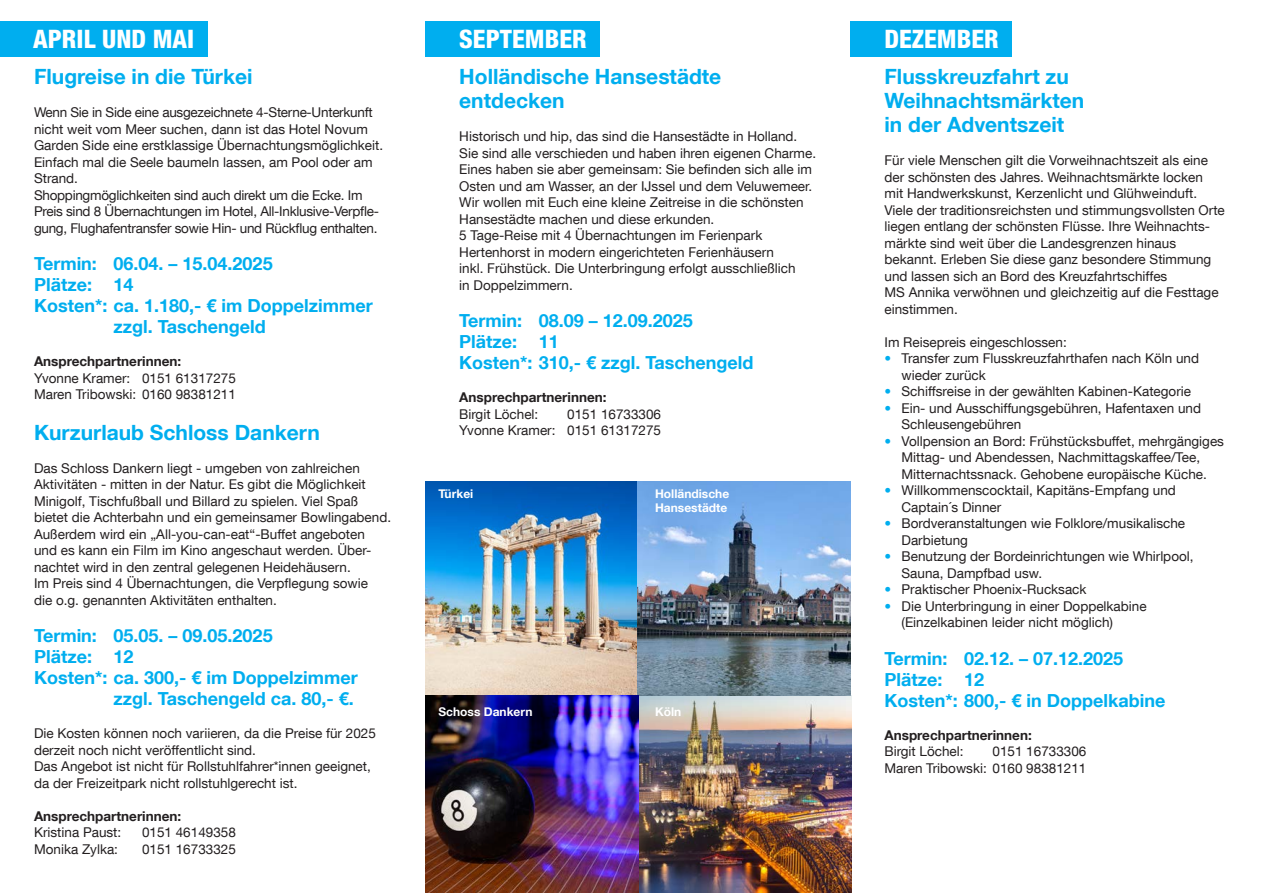
<style>
.page{position:relative;width:1263px;height:893px;background:#fff}
.page>*{position:absolute;margin:0;border:0;box-sizing:border-box;transform-origin:0 0}
.t1{font:800 condensed 25.5px "Helvetica Neue LT Std";color:#fff}
.t2{font:700 21px/24px "Helvetica Neue LT Com";color:#00aeef}
.t3{font:700 18px/21px "Helvetica Neue LT Com";color:#00aeef}
.t4{font:13.5px/16.5px "Helvetica Neue LT Com";color:#231f20}
.t5{font:13.5px/16.5px "Helvetica Neue LT Com";letter-spacing:-.02em;color:#231f20}
.t6{font:700 13.5px "Helvetica Neue LT Com";color:#231f20}
.t7{font:700 12px "Helvetica Neue LT Com";color:#fff}
.s1{color:#00aeef}
</style>
<div class="page">
<div style="left:0;top:21px;width:207px;height:35px;background:#00aeef"></div>
<div style="left:425px;top:21px;width:174px;height:35px;background:#00aeef"></div>
<div style="left:850px;top:21px;width:161px;height:35px;background:#00aeef"></div>
<img style="left:425px;top:481px;width:426px;height:412px">
<p class="t1" style="left:33px;top:23px;width:163px">APRIL UND MAI</p>
<p class="t1" style="left:459px;top:23px;width:129px">SEPTEMBER</p>
<p class="t1" style="left:884px;top:23px;width:116px">DEZEMBER</p>
<p class="t2" style="left:459px;top:64px;width:264px">Holländische Hansestädte entdecken</p>
<p class="t4" style="left:459px;top:128px;width:358px">Historisch und hip, das sind die Hansestädte in Holland.<br>Sie sind alle verschieden und haben ihren eigenen Charme.<br>Eines haben sie aber gemeinsam: Sie befinden sich alle im Osten und am Wasser, an der IJssel und dem Veluwemeer.<br>Wir wollen mit Euch eine kleine Zeitreise in die schönsten Hansestädte machen und diese erkunden.</p>
<p class="t4" style="left:459px;top:227px;width:338px">5 Tage-Reise mit 4 Übernachtungen im Ferienpark Hertenhorst in modern eingerichteten Ferienhäusern inkl. Frühstück. Die Unterbringung erfolgt ausschließlich in Doppelzimmern.</p>
<p class="t3" style="left:459px;top:310px;width:235px">Termin: 08.09 – 12.09.2025</p>
<p class="t3" style="left:459px;top:331px;width:101px">Plätze: 11</p>
<p class="t3" style="left:459px;top:352px;width:296px">Kosten*: 310,- € zzgl. Taschengeld</p>
<p class="t6" style="left:459px;top:389px;width:149px">Ansprechpartnerinnen:</p>
<p class="t4" style="left:459px;top:405px;width:81px">Birgit Löchel:</p>
<p class="t4" style="left:567px;top:405px;width:95px">0151 16733306</p>
<p class="t4" style="left:459px;top:422px;width:203px">Yvonne Kramer: 0151 61317275</p>
<p class="t2" style="left:34px;top:64px;width:220px">Flugreise in die Türkei</p>
<p class="t4" style="left:34px;top:104px;width:351px">Wenn Sie in Side eine ausgezeichnete 4-Sterne-Unterkunft nicht weit vom Meer suchen, dann ist das Hotel Novum Garden Side eine erstklassige Übernachtungsmöglichkeit.<br>Einfach mal die Seele baumeln lassen, am Pool oder am Strand.</p>
<p class="t5" style="left:34px;top:186px;width:347px">Shoppingmöglichkeiten sind auch direkt um die Ecke. Im<br>Preis sind 8 Übernachtungen im Hotel, All-Inklusive-Verpfle&shy;gung, Flughafentransfer sowie Hin- und Rückflug enthalten.</p>
<p class="t3" style="left:34px;top:253px;width:240px">Termin: 06.04. – 15.04.2025</p>
<p class="t3" style="left:34px;top:274px;width:101px">Plätze: 14</p>
<p class="t3" style="left:114px;top:295px;width:261px;text-indent:-80px">Kosten*: ca. 1.180,- € im Doppelzimmer zzgl. Taschengeld</p>
<p class="t6" style="left:34px;top:353px;width:149px">Ansprechpartnerinnen:</p>
<p class="t4" style="left:34px;top:369px;width:203px">Yvonne Kramer: 0151 61317275</p>
<p class="t4" style="left:34px;top:386px;width:203px">Maren Tribowski: 0160 98381211</p>
<p class="t2" style="left:34px;top:420px;width:287px">Kurzurlaub Schloss Dankern</p>
<p class="t4" style="left:34px;top:459px;width:359px">Das Schloss Dankern liegt - umgeben von zahlreichen Aktivitäten - mitten in der Natur. Es gibt die Möglichkeit Minigolf, Tischfußball und Billard zu spielen. Viel Spaß bietet die Achterbahn und ein gemeinsamer Bowlingabend.</p>
<p class="t4" style="left:34px;top:525px;width:339px">Außerdem wird ein „All-you-can-eat“-Buffet angeboten und es kann ein Film im Kino angeschaut werden. Über&shy;nachtet wird in den zentral gelegenen Heidehäusern.</p>
<p class="t4" style="left:34px;top:575px;width:336px">Im Preis sind 4 Übernachtungen, die Verpflegung sowie die o.g. genannten Aktivitäten enthalten.</p>
<p class="t3" style="left:34px;top:625px;width:240px">Termin: 05.05. – 09.05.2025</p>
<p class="t3" style="left:34px;top:646px;width:101px">Plätze: 12</p>
<p class="t3" style="left:34px;top:667px;width:325px;text-align:right">Kosten*: ca. 300,- € im Doppelzimmer zzgl. Taschengeld ca. 80,- €.</p>
<p class="t4" style="left:34px;top:725px;width:343px">Die Kosten können noch variieren, da die Preise für 2025 derzeit noch nicht veröffentlicht sind.</p>
<p class="t4" style="left:34px;top:758px;width:338px">Das Angebot ist nicht für Rollstuhlfahrer*innen geeignet,</p>
<p class="t4" style="left:34px;top:774px;width:265px">da der Freizeitpark nicht rollstuhlgerecht ist.</p>
<p class="t6" style="left:34px;top:807px;width:149px">Ansprechpartnerinnen:</p>
<p class="t4" style="left:34px;top:824px;width:89px">Kristina Paust:</p>
<p class="t4" style="left:142px;top:824px;width:95px">0151 46149358</p>
<p class="t4" style="left:34px;top:840px;width:86px">Monika Zylka:</p>
<p class="t4" style="left:142px;top:840px;width:95px">0151 16733325</p>
<p class="t2" style="left:884px;top:64px;width:201px">Flusskreuzfahrt zu<br>Weihnachtsmärkten in der Adventszeit</p>
<p class="t4" style="left:884px;top:152px;width:342px">Für viele Menschen gilt die Vorweihnachtszeit als eine der schönsten des Jahres. Weihnachtsmärkte locken mit Handwerkskunst, Kerzenlicht und Glühweinduft.<br>Viele der traditionsreichsten und stimmungsvollsten Orte liegen entlang der schönsten Flüsse. Ihre Weihnachts&shy;märkte sind weit über die Landesgrenzen hinaus bekannt. Erleben Sie diese ganz besondere Stimmung und lassen sich an Bord des Kreuzfahrtschiffes<br>MS Annika verwöhnen und gleichzeitig auf die Festtage einstimmen.</p>
<p class="t4" style="left:884px;top:333px;width:184px">Im Reisepreis eingeschlossen:</p>
<p class="t4" style="left:901px;top:350px;width:299px;text-indent:-17px"><span class="s1">•</span> Transfer zum Flusskreuzfahrthafen nach Köln und wieder zurück</p>
<p class="t4" style="left:884px;top:383px;width:308px"><span class="s1">•</span> Schiffsreise in der gewählten Kabinen-Kategorie</p>
<p class="t4" style="left:901px;top:399px;width:301px;text-indent:-17px"><span class="s1">•</span> Ein- und Ausschiffungsgebühren, Hafentaxen und<br>Schleusengebühren</p>
<p class="t4" style="left:884px;top:432px;width:341px;text-align:center"><span class="s1">•</span> Vollpension an Bord: Frühstücksbuffet, mehrgängiges<br>Mittag- und Abendessen, Nachmittagskaffee/Tee,<br>Mitternachtssnack. Gehobene europäische Küche.</p>
<p class="t4" style="left:901px;top:482px;width:276px;text-indent:-17px"><span class="s1">•</span> Willkommenscocktail, Kapitäns-Empfang und<br>Captain´s Dinner</p>
<p class="t4" style="left:901px;top:515px;width:285px;text-indent:-17px"><span class="s1">•</span> Bordveranstaltungen wie Folklore/musikalische<br>Darbietung</p>
<p class="t4" style="left:901px;top:548px;width:294px;text-indent:-17px"><span class="s1">•</span> Benutzung der Bordeinrichtungen wie Whirlpool,<br>Sauna, Dampfbad usw.</p>
<p class="t4" style="left:884px;top:581px;width:204px"><span class="s1">•</span> Praktischer Phoenix-Rucksack</p>
<p class="t4" style="left:901px;top:597px;width:247px;text-indent:-17px"><span class="s1">•</span> Die Unterbringung in einer Doppelkabine (Einzelkabinen leider nicht möglich)</p>
<p class="t3" style="left:884px;top:647px;width:240px">Termin: 02.12. – 07.12.2025</p>
<p class="t3" style="left:884px;top:668px;width:101px">Plätze: 12</p>
<p class="t3" style="left:884px;top:689px;width:282px">Kosten*: 800,- € in Doppelkabine</p>
<p class="t6" style="left:884px;top:726px;width:149px">Ansprechpartnerinnen:</p>
<p class="t4" style="left:884px;top:743px;width:81px">Birgit Löchel:</p>
<p class="t4" style="left:992px;top:743px;width:95px">0151 16733306</p>
<p class="t4" style="left:884px;top:759px;width:203px">Maren Tribowski: 0160 98381211</p>
<p class="t7" style="left:438px;top:486px;width:36px">Türkei</p>
<p class="t7" style="left:655px;top:486px;width:76px">Holländische</p>
<p class="t7" style="left:655px;top:500px;width:74px">Hansestädte</p>
<p class="t7" style="left:438px;top:704px;width:96px">Schoss Dankern</p>
<p class="t7" style="left:655px;top:704px;width:28px">Köln</p>
</div>
